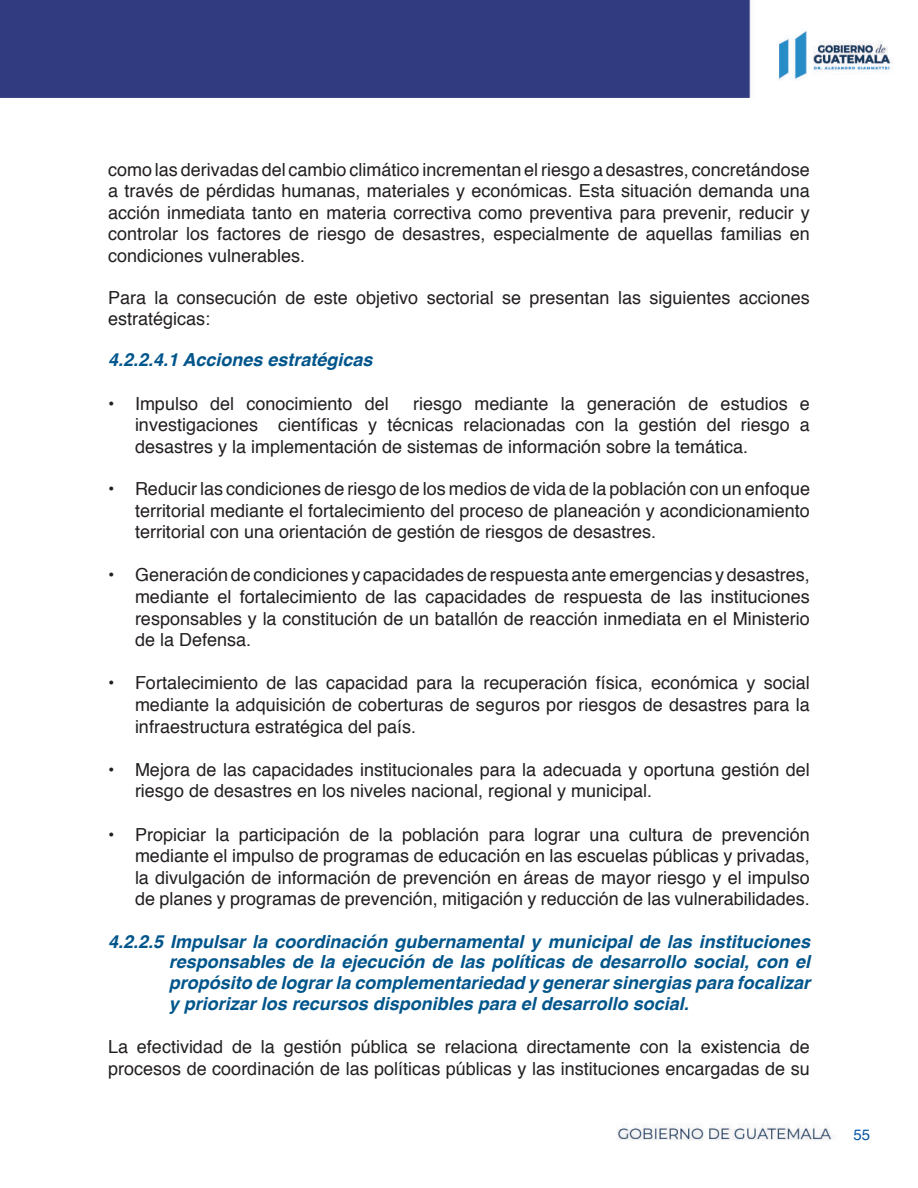
<style>
.page{position:relative;width:918px;height:1188px;background:#fff}
.page>*{position:absolute;margin:0;border:0;box-sizing:border-box;transform-origin:0 0}
.t1{font:18px/21.6px "Helvetica";color:#231f20;text-align:justify}
.t2{font:italic 700 18px/20.7px "Helvetica";color:#00558b;text-align:justify}
.t3{font:15px "Helvetica";color:#0155a5}
</style>
<div class="page">
<img style="left:0;top:0;width:893px;height:1141px">
<p class="t1" style="left:108px;top:159px;width:703px">como las derivadas del cambio climático incrementan el riesgo a desastres, concretándose a través de pérdidas humanas, materiales y económicas. Esta situación demanda una acción inmediata tanto en materia correctiva como preventiva para prevenir, reducir y controlar los factores de riesgo de desastres, especialmente de aquellas familias en condiciones vulnerables.</p>
<p class="t1" style="left:108px;top:288px;width:703px;line-height:20.7px">Para la consecución de este objetivo sectorial se presentan las siguientes acciones estratégicas:</p>
<p class="t2" style="left:108px;top:350px;width:266px">4.2.2.4.1 Acciones estratégicas</p>
<p class="t1" style="left:108px;top:393px;width:282px">• Impulso del conocimiento del</p>
<p class="t1" style="left:135px;top:393px;width:676px;text-indent:278px">riesgo mediante la generación de estudios e investigaciones científicas y técnicas relacionadas con la gestión del riesgo a desastres y la implementación de sistemas de información sobre la temática.</p>
<p class="t1" style="left:135px;top:478px;width:677px;text-indent:-27px">• Reducir las condiciones de riesgo de los medios de vida de la población con un enfoque territorial mediante el fortalecimiento del proceso de planeación y acondicionamiento territorial con una orientación de gestión de riesgos de desastres.</p>
<p class="t1" style="left:135px;top:565px;width:676px;text-indent:-27px">• Generación de condiciones y capacidades de respuesta ante emergencias y desastres, mediante el fortalecimiento de las capacidades de respuesta de las instituciones responsables y la constitución de un batallón de reacción inmediata en el Ministerio de la Defensa.</p>
<p class="t1" style="left:135px;top:673px;width:676px;text-indent:-27px">• Fortalecimiento de las capacidad para la recuperación física, económica y social mediante la adquisición de coberturas de seguros por riesgos de desastres para la infraestructura estratégica del país.</p>
<p class="t1" style="left:135px;top:759px;width:676px;text-indent:-27px">• Mejora de las capacidades institucionales para la adecuada y oportuna gestión del riesgo de desastres en los niveles nacional, regional y municipal.</p>
<p class="t1" style="left:135px;top:824px;width:676px;text-indent:-27px">• Propiciar la participación de la población para lograr una cultura de prevención mediante el impulso de programas de educación en las escuelas públicas y privadas, la divulgación de información de prevención en áreas de mayor riesgo y el impulso de planes y programas de prevención, mitigación y reducción de las vulnerabilidades.</p>
<p class="t2" style="left:169px;top:931px;width:643px;text-indent:-61px">4.2.2.5 Impulsar la coordinación gubernamental y municipal de las instituciones responsables de la ejecución de las políticas de desarrollo social, con el propósito de lograr la complementariedad y generar sinergias para focalizar y priorizar los recursos disponibles para el desarrollo social.</p>
<p class="t1" style="left:108px;top:1036px;width:703px">La efectividad de la gestión pública se relaciona directamente con la existencia de procesos de coordinación de las políticas públicas y las instituciones encargadas de su</p>
<p class="t3" style="left:853px;top:1123px;width:18px">55</p>
</div>
